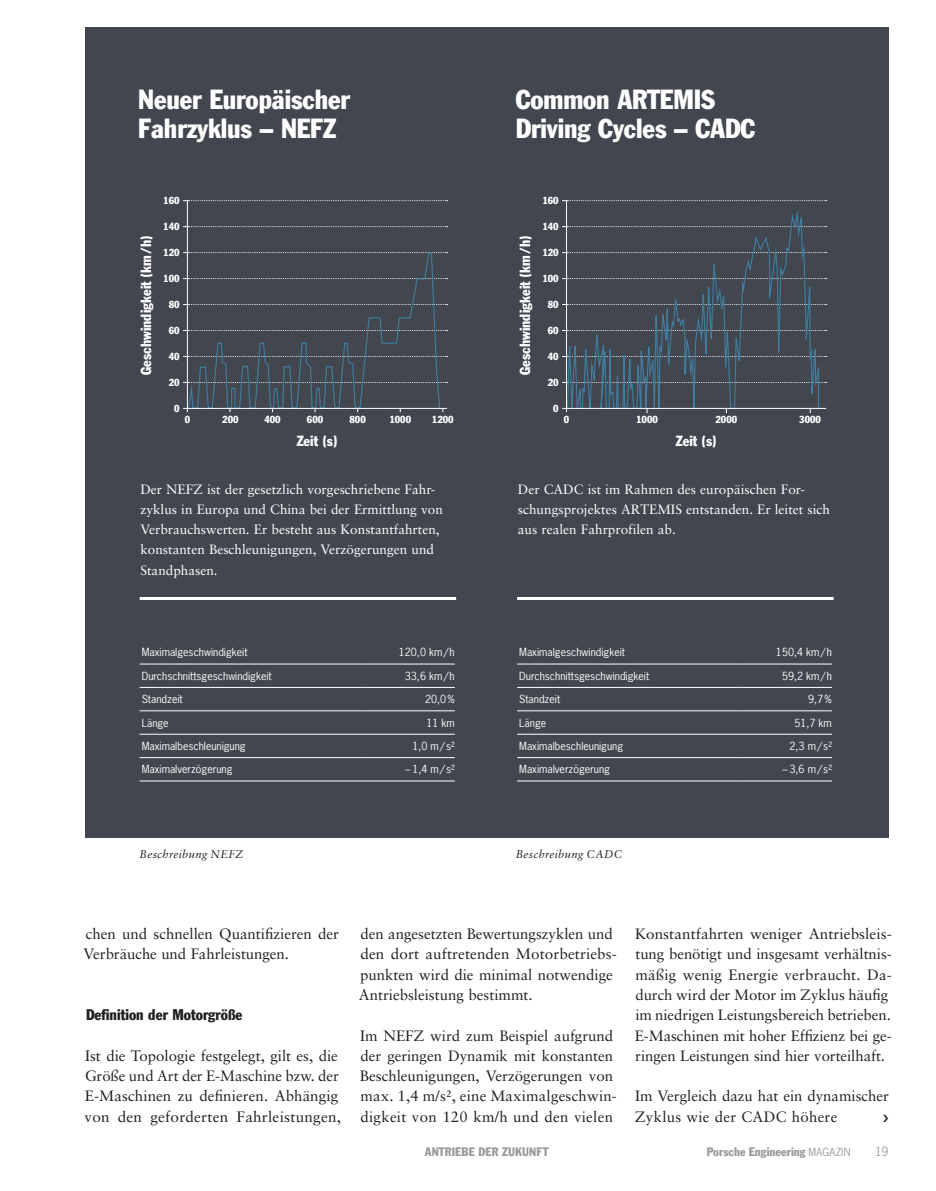
<style>
.page{position:relative;width:936px;height:1191px;background:#fff}
.page>*{position:absolute;margin:0;border:0;box-sizing:border-box;transform-origin:0 0}
.t1{font:condensed 27px/29.1px "Frank Gothfor Porsche Com";letter-spacing:-.005em;color:#fff}
.t2{font:15px/20.2px "Sabon";color:#231f20}
.t3{font:condensed 15px "Frank Gothfor Porsche Com";color:#231f20}
.t4{font:condensed 14.4px "Frank Gothfor Porsche Com";color:#fff}
.t5{font:13.5px/20.2px "Sabon";color:#fff}
.t6{font:condensed 12px "Frank Gothfor Porsche Com";letter-spacing:.005em;color:#999b9e}
.t7{font:12px "News Gothfor Porsche Com";color:#999b9e}
.t8{font:italic 11.25px "Sabon";letter-spacing:.025em;color:#231f20}
.t9{font:10.5px "News Gothfor Porsche Com";color:#fff}
.t10{font:condensed 10.2px "Frank Gothfor Porsche Com";color:#fff}
.s1{font-family:"News Gothfor Porsche Com";font-stretch:normal;font-size:10.5px}
</style>
<div class="page">
<div style="left:85px;top:28px;width:803px;height:810px;background:#42474f"></div>
<hr style="left:517px;top:597px;width:316px;height:3px;background:#fff">
<svg style="left:562px;top:200px;width:264px;height:1px"></svg>
<hr style="left:566px;top:200px;width:1px;height:212px;background:#fff">
<hr style="left:517px;top:664px;width:221px;height:1px;background:#fff">
<hr style="left:517px;top:687px;width:221px;height:1px;background:#fff">
<hr style="left:517px;top:710px;width:221px;height:1px;background:#fff">
<hr style="left:517px;top:734px;width:221px;height:1px;background:#fff">
<hr style="left:517px;top:757px;width:221px;height:1px;background:#fff">
<hr style="left:517px;top:780px;width:221px;height:1px;background:#fff">
<hr style="left:738px;top:664px;width:93px;height:1px;background:#fff">
<hr style="left:738px;top:687px;width:93px;height:1px;background:#fff">
<hr style="left:738px;top:710px;width:93px;height:1px;background:#fff">
<hr style="left:738px;top:734px;width:93px;height:1px;background:#fff">
<hr style="left:738px;top:757px;width:93px;height:1px;background:#fff">
<hr style="left:738px;top:780px;width:93px;height:1px;background:#fff">
<hr style="left:140px;top:597px;width:316px;height:3px;background:#fff">
<hr style="left:140px;top:664px;width:221px;height:1px;background:#fff">
<hr style="left:140px;top:687px;width:221px;height:1px;background:#fff">
<hr style="left:140px;top:710px;width:221px;height:1px;background:#fff">
<hr style="left:140px;top:734px;width:221px;height:1px;background:#fff">
<hr style="left:140px;top:757px;width:221px;height:1px;background:#fff">
<hr style="left:140px;top:780px;width:221px;height:1px;background:#fff">
<hr style="left:361px;top:664px;width:94px;height:1px;background:#fff">
<hr style="left:361px;top:687px;width:94px;height:1px;background:#fff">
<hr style="left:361px;top:710px;width:94px;height:1px;background:#fff">
<hr style="left:361px;top:734px;width:94px;height:1px;background:#fff">
<hr style="left:361px;top:757px;width:94px;height:1px;background:#fff">
<hr style="left:361px;top:780px;width:94px;height:1px;background:#fff">
<svg style="left:183px;top:226px;width:264px;height:1px"></svg>
<svg style="left:183px;top:200px;width:264px;height:1px"></svg>
<hr style="left:187px;top:201px;width:1px;height:211px;background:#fff">
<svg style="left:566px;top:210px;width:253px;height:204px"></svg>
<hr style="left:562px;top:408px;width:264px;height:1px;background:#fff">
<svg style="left:183px;top:252px;width:264px;height:160px"></svg>
<hr style="left:183px;top:408px;width:264px;height:1px;background:#fff">
<h1 class="t1" style="left:138px;top:84px;width:213px">Neuer Europäischer<br>Fahrzyklus – NEFZ</h1>
<h1 class="t1" style="left:515px;top:84px;width:241px">Common ARTEMIS<br>Driving Cycles – CADC</h1>
<p class="t10" style="left:163px;top:195px;width:18px">160</p>
<p class="t10" style="left:542px;top:195px;width:18px">160</p>
<p class="t10" style="left:163px;top:221px;width:18px">140</p>
<p class="t10" style="left:542px;top:221px;width:18px">140</p>
<p class="t4" style="left:137px;top:375px;width:141px;rotate:-90deg">Geschwindigkeit (km/h)</p>
<p class="t10" style="left:163px;top:246px;width:18px">120</p>
<p class="t10" style="left:163px;top:272px;width:18px">100</p>
<p class="t10" style="left:169px;top:298px;width:12px">80</p>
<p class="t10" style="left:169px;top:324px;width:12px">60</p>
<p class="t10" style="left:169px;top:350px;width:12px">40</p>
<p class="t4" style="left:516px;top:375px;width:141px;rotate:-90deg">Geschwindigkeit (km/h)</p>
<p class="t10" style="left:542px;top:246px;width:18px">120</p>
<p class="t10" style="left:542px;top:272px;width:18px">100</p>
<p class="t10" style="left:548px;top:298px;width:12px">80</p>
<p class="t10" style="left:548px;top:324px;width:12px">60</p>
<p class="t10" style="left:548px;top:350px;width:12px">40</p>
<p class="t10" style="left:169px;top:376px;width:12px">20</p>
<p class="t10" style="left:174px;top:402px;width:7px">0</p>
<p class="t10" style="left:548px;top:376px;width:12px">20</p>
<p class="t10" style="left:553px;top:402px;width:7px">0</p>
<p class="t10" style="left:185px;top:413px;width:7px">0</p>
<p class="t10" style="left:222px;top:413px;width:18px">200</p>
<p class="t10" style="left:264px;top:413px;width:18px">400</p>
<p class="t10" style="left:307px;top:413px;width:18px">600</p>
<p class="t10" style="left:349px;top:413px;width:18px">800</p>
<p class="t10" style="left:389px;top:413px;width:23px">1000</p>
<p class="t10" style="left:432px;top:413px;width:23px">1200</p>
<p class="t4" style="left:297px;top:432px;width:43px">Zeit (s)</p>
<p class="t10" style="left:563px;top:413px;width:7px">0</p>
<p class="t10" style="left:636px;top:413px;width:23px">1000</p>
<p class="t10" style="left:715px;top:413px;width:23px">2000</p>
<p class="t10" style="left:799px;top:413px;width:23px">3000</p>
<p class="t4" style="left:675px;top:432px;width:43px">Zeit (s)</p>
<p class="t5" style="left:140px;top:478px;width:304px">Der NEFZ ist der gesetzlich vorgeschriebene Fahr&shy;zyklus in Europa und China bei der Ermittlung von Verbrauchswerten. Er besteht aus Konstantfahrten, konstanten Beschleunigungen, Verzögerungen und Standphasen.</p>
<p class="t5" style="left:518px;top:478px;width:313px">Der CADC ist im Rahmen des europäischen For&shy;schungsprojektes ARTEMIS entstanden. Er leitet sich aus realen Fahrprofilen ab.</p>
<p class="t9" style="left:142px;top:645px;width:107px">Maximalgeschwindigkeit</p>
<p class="t9" style="left:399px;top:645px;width:57px">120,0 km/ h</p>
<p class="t9" style="left:142px;top:669px;width:131px">Durchschnittsgeschwindigkeit</p>
<p class="t9" style="left:405px;top:669px;width:51px">33,6 km/ h</p>
<p class="t9" style="left:142px;top:692px;width:42px">Standzeit</p>
<p class="t9" style="left:425px;top:692px;width:31px">20,0%</p>
<p class="t9" style="left:142px;top:716px;width:28px">Länge</p>
<p class="t9" style="left:426px;top:716px;width:30px">11 km</p>
<p class="t9" style="left:142px;top:739px;width:105px">Maximalbeschleunigung</p>
<p class="t9" style="left:412px;top:739px;width:44px">1,0 m/ s2</p>
<p class="t9" style="left:142px;top:762px;width:92px">Maximalverzögerung</p>
<p class="t9" style="left:405px;top:762px;width:51px">– 1,4 m/s2</p>
<p class="t9" style="left:519px;top:645px;width:107px">Maximalgeschwindigkeit</p>
<p class="t9" style="left:776px;top:645px;width:57px">150,4 km/ h</p>
<p class="t9" style="left:519px;top:669px;width:131px">Durchschnittsgeschwindigkeit</p>
<p class="t9" style="left:782px;top:669px;width:51px">59,2 km/ h</p>
<p class="t9" style="left:519px;top:692px;width:42px">Standzeit</p>
<p class="t9" style="left:808px;top:692px;width:25px">9,7%</p>
<p class="t9" style="left:519px;top:716px;width:28px">Länge</p>
<p class="t9" style="left:794px;top:716px;width:39px">51,7 km</p>
<p class="t9" style="left:519px;top:739px;width:105px">Maximalbeschleunigung</p>
<p class="t9" style="left:789px;top:739px;width:44px">2,3 m/ s2</p>
<p class="t9" style="left:519px;top:762px;width:92px">Maximalverzögerung</p>
<p class="t9" style="left:782px;top:762px;width:51px">– 3,6 m/s2</p>
<p class="t8" style="left:140px;top:847px;width:105px">Beschreibung NEFZ</p>
<p class="t8" style="left:515px;top:847px;width:108px">Beschreibung CADC</p>
<p class="t2" style="left:84px;top:923px;width:257px">chen und schnellen Quantifizieren der<br>Verbräuche und Fahrleistungen.</p>
<p class="t3" style="left:86px;top:1005px;width:158px">Definition der Motorgröße</p>
<p class="t2" style="left:84px;top:1045px;width:258px">Ist die Topologie festgelegt, gilt es, die Größe und Art der E-Maschine bzw. der E-Maschinen zu definieren. Abhängig von den geforderten Fahrleistungen,</p>
<p class="t2" style="left:359px;top:923px;width:259px">den angesetzten Bewertungszyklen und den dort auftretenden Motorbetriebs&shy;punkten wird die minimal notwendige Antriebsleistung bestimmt.</p>
<p class="t2" style="left:360px;top:1025px;width:258px">Im NEFZ wird zum Beispiel aufgrund der geringen Dynamik mit konstanten Beschleunigungen, Verzögerungen von max. 1,4 m/s², eine Maximalgeschwin&shy;digkeit von 120 km/h und den vielen</p>
<p class="t2" style="left:634px;top:923px;width:258px">Konstantfahrten weniger Antriebsleis&shy;tung benötigt und insgesamt verhältnis&shy;mäßig wenig Energie verbraucht. Da&shy;durch wird der Motor im Zyklus häufig im niedrigen Leistungsbereich betrieben.<br>E-Maschinen mit hoher Effizienz bei ge&shy;ringen Leistungen sind hier vorteilhaft.</p>
<p class="t2" style="left:634px;top:1085px;width:256px">Im Vergleich dazu hat ein dynamischer<br>Zyklus wie der CADC höhere</p>
<p class="t6" style="left:425px;top:1144px;width:21px">Antrie</p>
<p class="t6" style="left:461px;top:1144px;width:86px">be der Zukunft</p>
<p class="t6" style="left:706px;top:1144px;width:145px">Porsche Engineering <span class="s1">Magazin</span></p>
<p class="t7" style="left:875px;top:1144px;width:15px">19</p>
</div>
